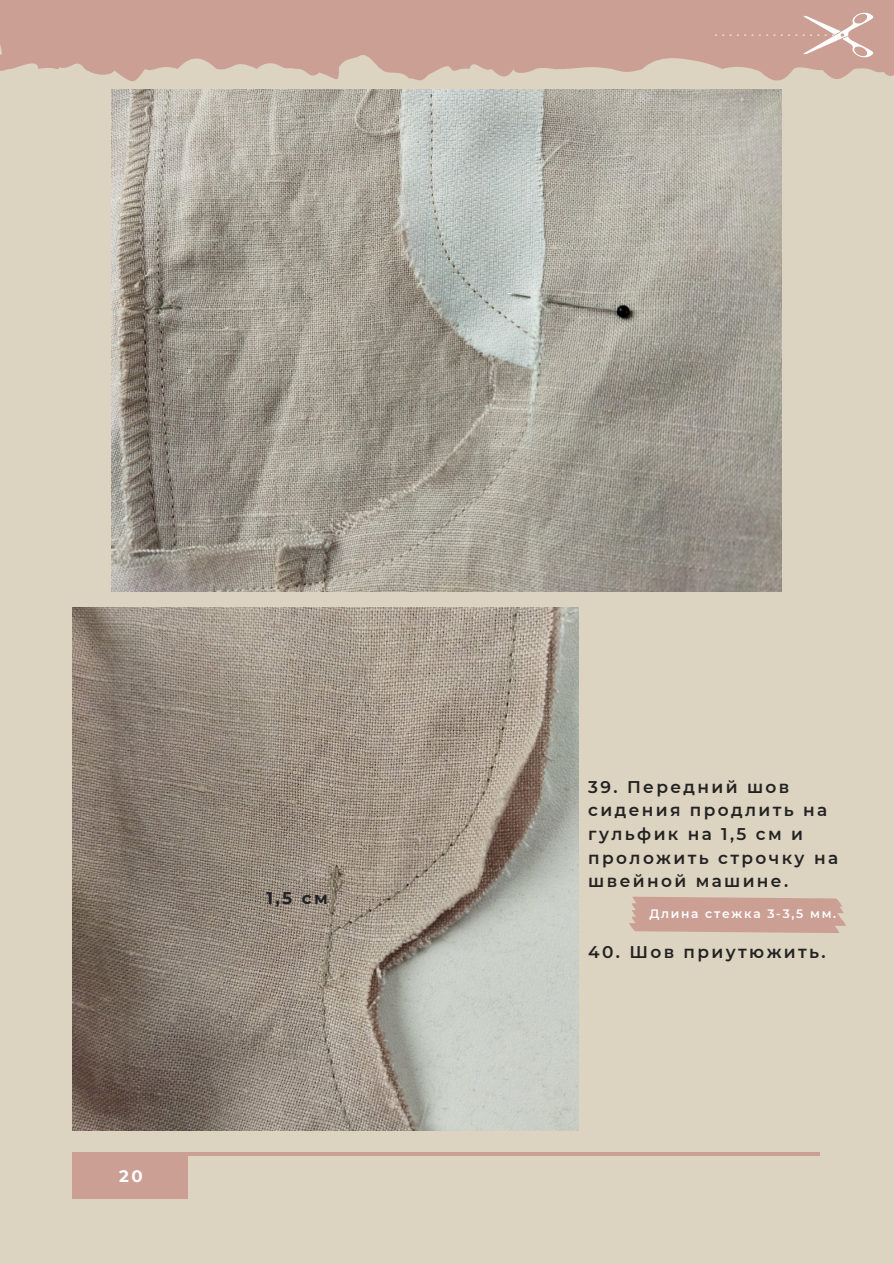
<style>
.page{position:relative;width:894px;height:1264px;background:#fff}
.page>*{position:absolute;margin:0;border:0;box-sizing:border-box;transform-origin:0 0}
.t1{font:600 16.95px/23.7px "Montserrat";letter-spacing:.14em;color:#222}
.t2{font:700 16.95px "Montserrat";color:#222}
.t3{font:700 16.5px "Montserrat";color:#fff}
.t4{font:600 12.15px "Montserrat";letter-spacing:.14em;color:#fff}
</style>
<div class="page">
<div style="left:0;top:0;width:893px;height:1263px;background:#ddd3c1"></div>
<div style="left:72px;top:1152px;width:115px;height:46px;background:#cb9f94"></div>
<hr style="left:72px;top:1152px;width:747px;height:3px;background:#cb9f94">
<svg style="left:0;top:0;width:893px;height:81px;fill:#cb9f94"></svg>
<svg style="left:744px;top:12px;width:131px;height:46px;background:#d0a99f"></svg>
<svg style="left:722px;top:35px;width:16px;height:1px"></svg>
<img style="left:112px;top:89px;width:669px;height:502px">
<img style="left:72px;top:607px;width:506px;height:523px">
<svg style="left:629px;top:896px;width:216px;height:36px;background:#cca397"></svg>
<h1 class="t3" style="left:119px;top:1166px;width:25px">20</h1>
<h1 class="t2" style="left:266px;top:887px;width:63px">1,5 см</h1>
<p class="t1" style="left:588px;top:774px;width:251px">39. Передний шов сидения продлить на гульфик на 1,5 см и проложить строчку на швейной машине.</p>
<h1 class="t4" style="left:649px;top:906px;width:188px">Длина стежка 3-3,5 мм.</h1>
<p class="t1" style="left:588px;top:940px;width:239px">40. Шов приутюжить.</p>
</div>
